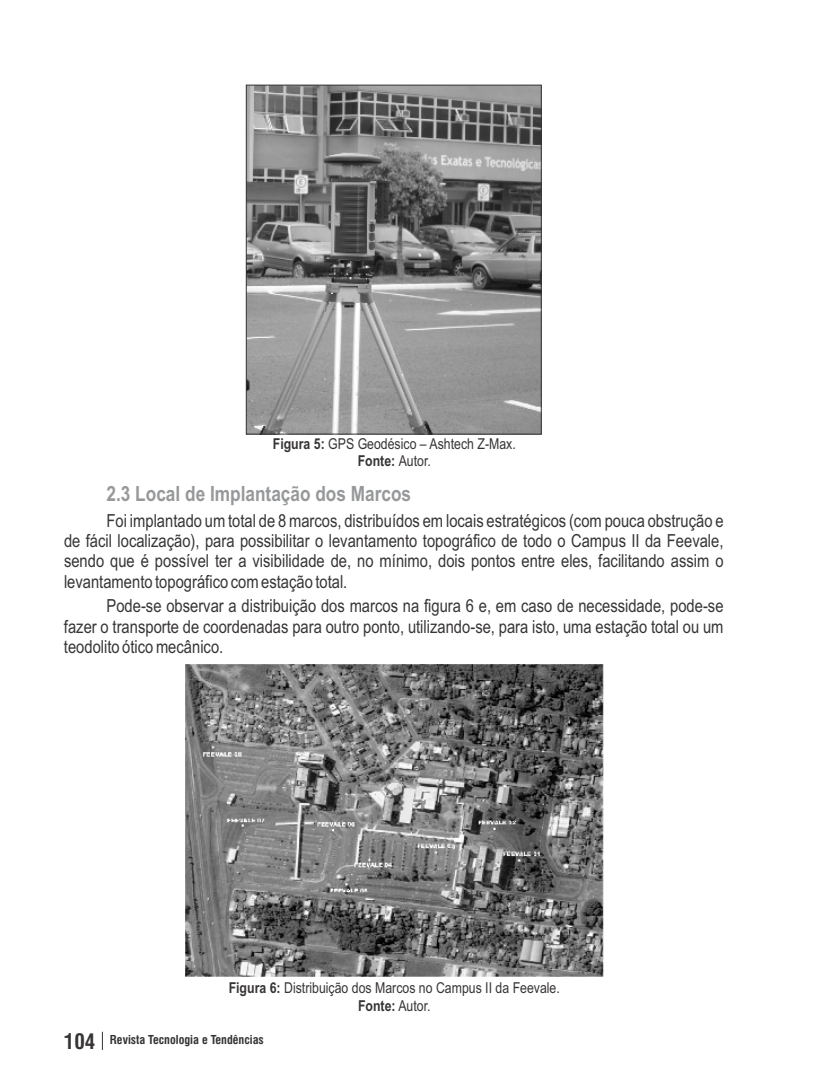
<style>
.page{position:relative;width:830px;height:1085px;background:#fff}
.page>*{position:absolute;margin:0;border:0;box-sizing:border-box;transform-origin:0 0}
.t1{font:700 21px "Arial Narrow";color:#96989a}
.t2{font:18px/20.4px "Arial Narrow";color:#373435;text-align:justify}
.t3{font:15px/17.1px "Arial Narrow";color:#373435;text-align:center}
.t4{font:700 condensed 12px "Swiss 721 BT";color:#373435}
.s1{font-weight:700}
.s2{font-size:21px}
</style>
<div class="page">
<img style="left:248px;top:87px;width:291px;height:345px">
<div style="left:246px;top:85px;width:295px;height:349px;border:1px solid #373435"></div>
<img style="left:185px;top:664px;width:418px;height:313px">
<svg style="left:102px;top:1031px;width:1px;height:18px"></svg>
<p class="t3" style="left:273px;top:436px;width:244px"><span class="s1">Figura 5:</span> GPS Geodésico – Ashtech Z-Max.<br><span class="s1">Fonte:</span> Autor.</p>
<p class="t1" style="left:106px;top:486px;width:306px">2.3 Local de Implantação dos Marcos</p>
<p class="t2" style="left:64px;top:511px;width:660px;text-indent:43px">Foi implantado um total de 8 marcos, distribuídos em locais estratégicos (com pouca obstrução e de fácil localização), para possibilitar o levantamento topográfico de todo o Campus II da Feevale, sendo que é possível ter a visibilidade de, no mínimo, dois pontos entre eles, facilitando assim o levantamento topográfico com estação total.</p>
<p class="t2" style="left:64px;top:597px;width:660px;text-indent:43px">Pode-se observar a distribuição dos marcos na figura 6 e, em caso de necessidade, pode-se fazer o transporte de coordenadas para outro ponto, utilizando-se, para isto, uma estação total ou um teodolito ótico mecânico.</p>
<p class="t3" style="left:228px;top:980px;width:332px"><span class="s1">Figura 6:</span> Distribuição dos Marcos no Campus II da Feevale.<br><span class="s1">Fonte:</span> Autor.</p>
<p class="t4" style="left:64px;top:1034px;width:201px"><span class="s2">104</span> Revista Tecnologia e Tendências</p>
</div>
